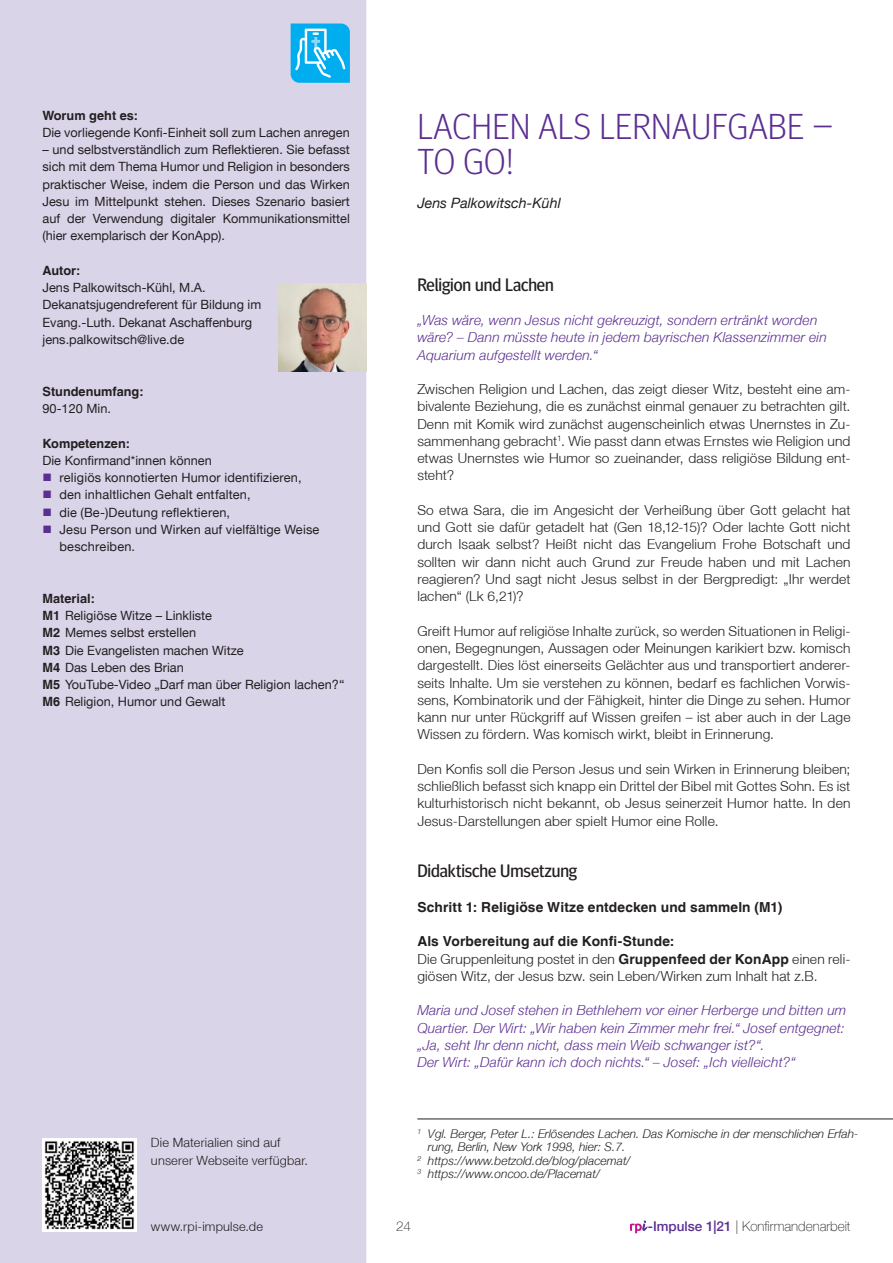
<style>
.page{position:relative;width:893px;height:1263px;background:#fff}
.page>*{position:absolute;margin:0;border:0;box-sizing:border-box;transform-origin:0 0}
.Article_Header___Met{font:300 36px/34.5px "Meta Headline OT";letter-spacing:.01em;color:#5b2e91}
.t1{font:18px "Meta Headline OT";letter-spacing:-.005em;color:#231f20}
.Author_1___9_5_11_5{font:italic 14.25px "Helvetica Neue LT";color:#231f20}
.t2{font:300 13.8px/17.2px "Helvetica Neue LT";letter-spacing:.01em;color:#231f20;text-align:justify}
.t3{font:italic 300 13.8px/17.2px "Helvetica Neue LT";letter-spacing:.015em;color:#5b2e91}
.t4{font:700 13.8px "Helvetica LT";letter-spacing:.005em;color:#231f20}
.t5{font:100 13.5px "Helvetica Neue LT";color:#231f20}
.Box_FTxt_Helv_LT55_8{font:12.75px/17.2px "Helvetica Neue LT";color:#231f20;text-align:justify}
.Box_Material___HelvN{font:12.75px "Helvetica Neue LT";color:#231f20}
.Box_Bullets___HelvN{font:12.75px/17.2px "Helvetica Neue LT";letter-spacing:.015em;color:#231f20}
.t6{font:300 12.75px/17.2px "Helvetica Neue LT";letter-spacing:.015em;color:#231f20}
.Box_Header_Helv_LT_B{font:700 12.75px "Helvetica LT";color:#231f20}
.Footer_Hev_LT45_Ital{font:italic 300 12px/13.5px "Helvetica Neue LT";color:#231f20}
.s1{color:#5b2e91}
.s2{font-family:"Helvetica LT";font-weight:700}
.s3{font-weight:500;color:#5b2e91}
</style>
<div class="page">
<svg style="left:630px;top:1220px;width:18px;height:13px"></svg>
<div style="left:0;top:0;width:366px;height:1263px;background:#dad4e9"></div>
<img style="left:43px;top:1138px;width:93px;height:94px">
<img style="left:278px;top:284px;width:88px;height:88px">
<hr style="left:417px;top:1119px;width:476px;height:1px;background:#231f20">
<svg style="left:291px;top:24px;width:59px;height:59px;background:#2dbbf1"></svg>
<p class="Box_Header_Helv_LT_B" style="left:43px;top:107px;width:97px">Worum geht es:</p>
<p class="Box_FTxt_Helv_LT55_8" style="left:43px;top:124px;width:309px">Die vorliegende Konfi-Einheit soll zum Lachen anregen</p>
<p class="Box_FTxt_Helv_LT55_8" style="left:43px;top:141px;width:309px">– und selbstverständlich zum Reflektieren. Sie befasst sich mit dem Thema Humor und Religion in besonders praktischer Weise, indem die Person und das Wirken Jesu im Mittelpunkt stehen. Dieses Szenario basiert auf der Verwendung digitaler Kommunikationsmittel (hier exemplarisch der KonApp).</p>
<p class="Box_Header_Helv_LT_B" style="left:43px;top:263px;width:39px">Autor:</p>
<p class="Box_FTxt_Helv_LT55_8" style="left:43px;top:279px;width:165px">Jens Palkowitsch-Kühl, M.A.</p>
<p class="Box_FTxt_Helv_LT55_8" style="left:43px;top:296px;width:220px">Dekanatsjugendreferent für Bildung im<br>Evang.-Luth. Dekanat Aschaffenburg</p>
<p class="Box_FTxt_Helv_LT55_8" style="left:43px;top:331px;width:143px">jens.palkowitsch@live.de</p>
<p class="Box_Header_Helv_LT_B" style="left:43px;top:383px;width:103px">Stundenumfang:</p>
<p class="Box_FTxt_Helv_LT55_8" style="left:43px;top:400px;width:70px">90-120 Min.</p>
<p class="Box_Header_Helv_LT_B" style="left:43px;top:435px;width:89px">Kompetenzen:</p>
<p class="Box_Material___HelvN" style="left:43px;top:453px;width:171px">Die Konfirmand*innen können</p>
<p class="Box_Bullets___HelvN" style="left:43px;top:469px;width:261px"><span class="s1">■</span> religiös konnotierten Humor identifizieren,</p>
<p class="Box_Bullets___HelvN" style="left:43px;top:486px;width:210px"><span class="s1">■</span> den inhaltlichen Gehalt entfalten,</p>
<p class="Box_Bullets___HelvN" style="left:43px;top:503px;width:189px"><span class="s1">■</span> die (Be-)Deutung reflektieren,</p>
<p class="Box_Bullets___HelvN" style="left:60px;top:520px;width:261px;text-indent:-17px"><span class="s1">■</span> Jesu Person und Wirken auf vielfältige Weise beschreiben.</p>
<p class="Box_Header_Helv_LT_B" style="left:43px;top:590px;width:54px">Material:</p>
<p class="Box_Material___HelvN" style="left:43px;top:608px;width:171px"><span class="s2">M1</span> Religiöse Witze – Linkliste</p>
<p class="Box_Material___HelvN" style="left:43px;top:625px;width:155px"><span class="s2">M2</span> Memes selbst erstellen</p>
<p class="Box_Material___HelvN" style="left:43px;top:642px;width:203px"><span class="s2">M3</span> Die Evangelisten machen Witze</p>
<p class="Box_Material___HelvN" style="left:43px;top:660px;width:143px"><span class="s2">M4</span> Das Leben des Brian</p>
<p class="Box_Material___HelvN" style="left:43px;top:677px;width:303px"><span class="s2">M5</span> YouTube-Video „Darf man über Religion lachen?“</p>
<p class="Box_Material___HelvN" style="left:43px;top:694px;width:184px"><span class="s2">M6</span> Religion, Humor und Gewalt</p>
<p class="t6" style="left:151px;top:1134px;width:159px">Die Materialien sind auf unserer Webseite verfügbar.</p>
<p class="t6" style="left:151px;top:1218px;width:114px">www.rpi-impulse.de</p>
<p class="Article_Header___Met" style="left:417px;top:109px;width:417px">LACHEN ALS LERNAUFGABE –<br>TO GO!</p>
<p class="Author_1___9_5_11_5" style="left:417px;top:194px;width:145px">Jens Palkowitsch-Kühl</p>
<p class="t1" style="left:417px;top:274px;width:138px">Religion und Lachen</p>
<p class="t3" style="left:417px;top:311px;width:411px">„Was wäre, wenn Jesus nicht gekreuzigt, sondern ertränkt worden wäre? – Dann müsste heute in jedem bayrischen Klassenzimmer ein<br>Aquarium aufgestellt werden.“</p>
<p class="t2" style="left:417px;top:380px;width:435px">Zwischen Religion und Lachen, das zeigt dieser Witz, besteht eine am&shy;bivalente Beziehung, die es zunächst einmal genauer zu betrachten gilt.<br>Denn mit Komik wird zunächst augenscheinlich etwas Unernstes in Zu&shy;sammenhang gebracht<sup>1</sup>. Wie passt dann etwas Ernstes wie Religion und etwas Unernstes wie Humor so zueinander, dass religiöse Bildung ent&shy;steht?</p>
<p class="t2" style="left:417px;top:501px;width:435px">So etwa Sara, die im Angesicht der Verheißung über Gott gelacht hat und Gott sie dafür getadelt hat (Gen 18,12-15)? Oder lachte Gott nicht durch Isaak selbst? Heißt nicht das Evangelium Frohe Botschaft und sollten wir dann nicht auch Grund zur Freude haben und mit Lachen reagieren? Und sagt nicht Jesus selbst in der Bergpredigt: „Ihr werdet lachen“ (Lk 6,21)?</p>
<p class="t2" style="left:417px;top:622px;width:435px">Greift Humor auf religiöse Inhalte zurück, so werden Situationen in Religi&shy;onen, Begegnungen, Aussagen oder Meinungen karikiert bzw. komisch dargestellt. Dies löst einerseits Gelächter aus und transportiert anderer&shy;seits Inhalte. Um sie verstehen zu können, bedarf es fachlichen Vorwis&shy;sens, Kombinatorik und der Fähigkeit, hinter die Dinge zu sehen. Humor kann nur unter Rückgriff auf Wissen greifen – ist aber auch in der Lage Wissen zu fördern. Was komisch wirkt, bleibt in Erinnerung.</p>
<p class="t2" style="left:417px;top:760px;width:435px">Den Konfis soll die Person Jesus und sein Wirken in Erinnerung bleiben; schließlich befasst sich knapp ein Drittel der Bibel mit Gottes Sohn. Es ist kulturhistorisch nicht bekannt, ob Jesus seinerzeit Humor hatte. In den Jesus-Darstellungen aber spielt Humor eine Rolle.</p>
<p class="t1" style="left:417px;top:860px;width:161px">Didaktische Umsetzung</p>
<p class="t4" style="left:417px;top:898px;width:366px">Schritt 1: Religiöse Witze entdecken und sammeln (M1)</p>
<p class="t4" style="left:417px;top:933px;width:259px">Als Vorbereitung auf die Konfi-Stunde:</p>
<p class="t2" style="left:417px;top:950px;width:435px">Die Gruppenleitung postet in den <span class="s2">Gruppenfeed der KonApp</span> einen reli&shy;giösen Witz, der Jesus bzw. sein Leben/Wirken zum Inhalt hat z.B.</p>
<p class="t3" style="left:417px;top:1001px;width:431px">Maria und Josef stehen in Bethlehem vor einer Herberge und bitten um Quartier. Der Wirt: „Wir haben kein Zimmer mehr frei.“ Josef entgegnet: „Ja, seht Ihr denn nicht, dass mein Weib schwanger ist?“.<br>Der Wirt: „Dafür kann ich doch nichts.“ – Josef: „Ich vielleicht?“</p>
<p class="Footer_Hev_LT45_Ital" style="left:428px;top:1126px;width:432px;text-indent:-11px"><sup>1</sup> Vgl. Berger, Peter L.: Erlösendes Lachen. Das Komische in der menschlichen Erfah&shy;rung, Berlin, New York 1998, hier: S.7.</p>
<p class="Footer_Hev_LT45_Ital" style="left:417px;top:1153px;width:215px"><sup>2</sup> https://www.betzold.de/blog/placemat/</p>
<p class="Footer_Hev_LT45_Ital" style="left:417px;top:1167px;width:184px"><sup>3</sup> https://www.oncoo.de/Placemat/</p>
<p class="t5" style="left:396px;top:1218px;width:17px">24</p>
<p class="t5" style="left:648px;top:1218px;width:204px"><span class="s3">-Impulse 1|21</span> | Konfirmandenarbeit</p>
</div>
